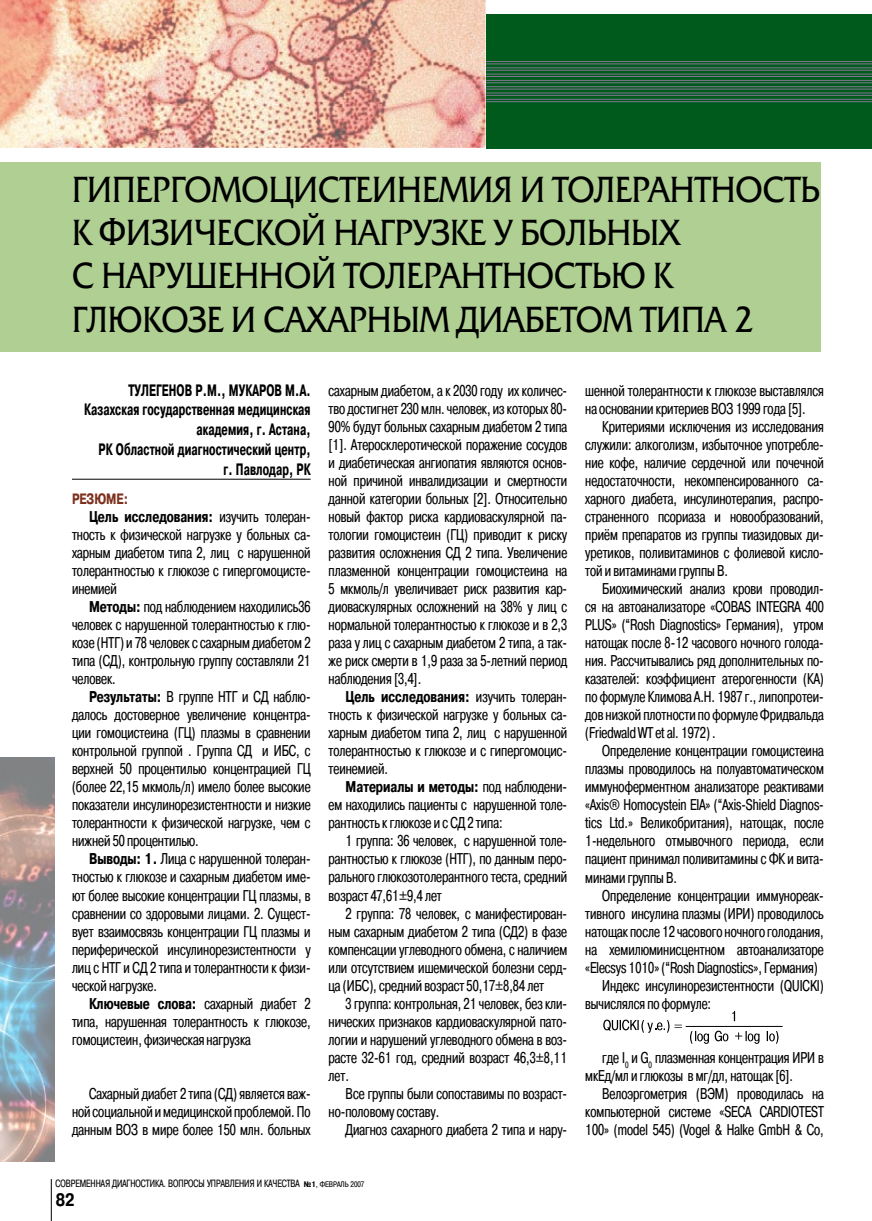
<style>
.page{position:relative;width:872px;height:1221px;background:#fff}
.page>*{position:absolute;margin:0;border:0;box-sizing:border-box;transform-origin:0 0}
.t1{font:36px/43.2px "Friz Quadrata C";color:#000;scale:.9 1}
.t2{font:700 18px "Pragmatica Cond C";color:#000}
.t3{font:700 16.5px/19.8px "Pragmatica Cond C";letter-spacing:.01em;color:#000;text-align:right;scale:.77 1}
.t4{font:15.6px/18px "Pragmatica Cond C";color:#000;text-align:justify;scale:.9 1}
.t5{font:700 15px "Pragmatica Cond C";color:#7c301c;scale:.89 1}
.t6{font:10.5px "Pragmatica Cond C";color:#000;scale:.9 1}
.s1{font-weight:700}
.s2{font-weight:700;font-size:7.95px}
.s3{font-size:7.95px}
</style>
<div class="page">
<hr style="left:51px;top:1178px;width:1px;height:42px;background:#000">
<img style="left:0;top:758px;width:54px;height:403px">
<svg style="left:0;top:0;width:486px;height:148px;background:#ebbea9"></svg>
<div style="left:486px;top:14px;width:386px;height:135px;background:#005a1c"></div>
<hr style="left:486px;top:61px;width:386px;height:1px;background:#7e778f">
<hr style="left:486px;top:64px;width:386px;height:1px;background:#7e778f">
<hr style="left:486px;top:68px;width:386px;height:1px;background:#7e778f">
<hr style="left:486px;top:70px;width:386px;height:1px;background:#7e778f">
<hr style="left:486px;top:74px;width:386px;height:1px;background:#7e778f">
<hr style="left:486px;top:76px;width:386px;height:1px;background:#7e778f">
<hr style="left:486px;top:80px;width:386px;height:1px;background:#7e778f">
<hr style="left:486px;top:82px;width:386px;height:1px;background:#7e778f">
<hr style="left:486px;top:86px;width:386px;height:1px;background:#7e778f">
<hr style="left:486px;top:89px;width:386px;height:1px;background:#7e778f">
<hr style="left:486px;top:93px;width:386px;height:1px;background:#7e778f">
<hr style="left:486px;top:95px;width:386px;height:1px;background:#7e778f">
<hr style="left:486px;top:99px;width:386px;height:1px;background:#7e778f">
<hr style="left:486px;top:101px;width:386px;height:1px;background:#7e778f">
<div style="left:0;top:162px;width:821px;height:189px;background:#b0d093"></div>
<hr style="left:72px;top:479px;width:238px;height:1px;background:#000">
<hr style="left:685px;top:1026px;width:97px;height:1px;background:#000">
<svg style="left:766px;top:1031px;width:12px;height:12px"></svg>
<svg style="left:690px;top:1030px;width:38px;height:13px"></svg>
<svg style="left:732px;top:1011px;width:3px;height:10px"></svg>
<svg style="left:735px;top:1031px;width:24px;height:12px"></svg>
<svg style="left:603px;top:1019px;width:79px;height:13px"></svg>
<h1 class="t1" style="left:72px;top:169px;width:832px">Гипергомоцистеинемия и толерантность к физической нагрузке у больных<br>с нарушенной толерантностью к глюкозе и сахарным диабетом типа 2</h1>
<p class="t3" style="left:84px;top:380px;width:295px">ОВ Р.М., МУКАРОВ М.А.<br>Казахская государственная медицинская академия, г. Астана,<br>РК Областной диагностический центр,<br>г. Павлодар, РК</p>
<p class="t5" style="left:72px;top:491px;width:65px">Резюме:</p>
<p class="t4" style="left:72px;top:508px;width:267px;text-indent:17px"><span class="s1">Цель исследования:</span> изучить толеран&shy;тность к физической нагрузке у больных са&shy;харным диабетом типа 2, лиц с нарушенной толерантностью к глюкозе с гипергомоцисте&shy;инемией</p>
<p class="t4" style="left:72px;top:598px;width:267px;text-indent:17px"><span class="s1">Методы:</span> под наблюдением находились36 человек с нарушенной толерантностью к глю&shy;козе (НТГ) и 78 человек с сахарным диабетом 2 типа (СД), контрольную группу составляли 21 человек.</p>
<p class="t4" style="left:72px;top:688px;width:267px;text-indent:17px"><span class="s1">Результаты:</span> В группе НТГ и СД наблю&shy;далось достоверное увеличение концентра&shy;ции гомоцистеина (ГЦ) плазмы в сравнении контрольной группой . Группа СД и ИБС, с верхней 50 процентилью концентрацией ГЦ (более 22,15 мкмоль/л) имело более высокие показатели инсулинорезистентности и низкие толерантности к физической нагрузке, чем с нижней 50 процентилью.</p>
<p class="t4" style="left:72px;top:850px;width:267px;text-indent:17px"><span class="s1">Выводы: 1.</span> Лица с нарушенной толеран&shy;тностью к глюкозе и сахарным диабетом име&shy;ют более высокие концентрации ГЦ плазмы, в сравнении со здоровыми лицами. 2. Сущест&shy;вует взаимосвязь концентрации ГЦ плазмы и периферической инсулинорезистентности у лиц с НТГ и СД 2 типа и толерантности к физи&shy;ческой нагрузке.</p>
<p class="t4" style="left:72px;top:994px;width:266px;text-indent:17px"><span class="s1">Ключевые слова:</span> сахарный диабет 2 типа, нарушенная толерантность к глюкозе, гомоцистеин, физическая нагрузка</p>
<p class="t4" style="left:72px;top:1084px;width:266px;text-indent:17px">Сахарный диабет 2 типа (СД) является важ&shy;ной социальной и медицинской проблемой. По данным ВОЗ в мире более 150 млн. больных</p>
<p class="t3" style="left:128px;top:380px;width:19px">ТУЛЕГЕН</p>
<p class="t4" style="left:328px;top:382px;width:267px">сахарным диабетом, а к 2030 году их количес&shy;тво достигнет 230 млн. человек, из которых 80- 90% будут больных сахарным диабетом 2 типа [1]. Атеросклеротической поражение сосудов и диабетическая ангиопатия являются основ&shy;ной причиной инвалидизации и смертности данной категории больных [2]. Относительно новый фактор риска кардиоваскулярной па&shy;тологии гомоцистеин (ГЦ) приводит к риску развития осложнения СД 2 типа. Увеличение плазменной концентрации гомоцистеина на 5 мкмоль/л увеличивает риск развития кар&shy;диоваскулярных осложнений на 38% у лиц с нормальной толерантностью к глюкозе и в 2,3 раза у лиц с сахарным диабетом 2 типа, а так&shy;же риск смерти в 1,9 раза за 5-летний период наблюдения [3,4].</p>
<p class="t4" style="left:328px;top:688px;width:267px;text-indent:17px"><span class="s1">Цель исследования:</span> изучить толеран&shy;тность к физической нагрузке у больных са&shy;харным диабетом типа 2, лиц с нарушенной толерантностью к глюкозе и с гипергомоцис&shy;теинемией.</p>
<p class="t4" style="left:328px;top:778px;width:267px;text-indent:17px"><span class="s1">Материалы и методы:</span> под наблюдени&shy;ем находились пациенты с нарушенной толе&shy;рантность к глюкозе и с СД 2 типа:</p>
<p class="t4" style="left:328px;top:832px;width:267px;text-indent:17px">1 группа: 36 человек, с нарушенной толе&shy;рантностью к глюкозе (НТГ), по данным перо&shy;рального глюкозотолерантного теста, средний возраст 47,61±9,4 лет</p>
<p class="t4" style="left:328px;top:904px;width:267px;text-indent:17px">2 группа: 78 человек, с манифестирован&shy;ным сахарным диабетом 2 типа (СД2) в фазе компенсации углеводного обмена, с наличием или отсутствием ишемической болезни серд&shy;ца (ИБС), средний возраст 50,17±8,84 лет</p>
<p class="t4" style="left:328px;top:994px;width:267px;text-indent:17px">3 группа: контрольная, 21 человек, без кли&shy;нических признаков кардиоваскулярной пато&shy;логии и нарушений углеводного обмена в воз&shy;расте 32-61 год, средний возраст 46,3±8,11 лет.</p>
<p class="t4" style="left:328px;top:1084px;width:267px;text-indent:17px">Все группы были сопоставимы по возраст&shy;но-половому составу.</p>
<p class="t4" style="left:346px;top:1120px;width:248px">Диагноз сахарного диабета 2 типа и нару-</p>
<p class="t4" style="left:585px;top:382px;width:266px">шенной толерантности к глюкозе выставлялся на основании критериев ВОЗ 1999 года [5].</p>
<p class="t4" style="left:585px;top:418px;width:267px;text-indent:17px">Критериями исключения из исследования служили: алкоголизм, избыточное употребле&shy;ние кофе, наличие сердечной или почечной недостаточности, некомпенсированного са&shy;харного диабета, инсулинотерапия, распро&shy;страненного псориаза и новообразований, приём препаратов из группы тиазидовых ди&shy;уретиков, поливитаминов с фолиевой кисло&shy;той и витаминами группы В.</p>
<p class="t4" style="left:585px;top:580px;width:267px;text-indent:17px">Биохимический анализ крови проводил&shy;ся на автоанализаторе «COBAS INTEGRA 400<br>PLUS» (“Rosh Diagnostics» Германия), утром натощак после 8-12 часового ночного голода&shy;ния. Рассчитывались ряд дополнительных по&shy;казателей: коэффициент атерогенности (КА) по формуле Климова А.Н. 1987 г., липопротеи&shy;дов низкой плотности по формуле Фридвальда (Friedwald WT et al. 1972) .</p>
<p class="t4" style="left:585px;top:742px;width:267px;text-indent:17px">Определение концентрации гомоцистеина плазмы проводилось на полуавтоматическом иммуноферментном анализаторе реактивами «Axis® Homocystein EIA» (“Axis-Shield Diagnos&shy;tics Ltd.» Великобритания), натощак, после 1-недельного отмывочного периода, если пациент принимал поливитамины с ФК и вита&shy;минами группы В.</p>
<p class="t4" style="left:602px;top:886px;width:248px">Определение концентрации иммунореак-</p>
<p class="t4" style="left:585px;top:904px;width:267px">тивного инсулина плазмы (ИРИ ) проводилось</p>
<p class="t4" style="left:585px;top:922px;width:266px">натощак после 12 часового ночного голодания,</p>
<p class="t4" style="left:585px;top:940px;width:266px">на хемилюминисцентном автоанализаторе</p>
<p class="t4" style="left:585px;top:958px;width:260px">«Elecsys 1010» (“Rosh Diagnostics», Германия)</p>
<p class="t4" style="left:602px;top:976px;width:248px">Индекс инсулинорезистентности (QUICKI)</p>
<p class="t4" style="left:585px;top:994px;width:141px">вычислялся по формуле:</p>
<p class="t4" style="left:585px;top:1048px;width:266px;text-indent:17px">где I<sub>0</sub> и G<sub>0</sub> плазменная концентрация ИРИ в мкЕд/мл и глюкозы в мг/дл, натощак [6].</p>
<p class="t4" style="left:585px;top:1084px;width:266px;text-indent:17px">Велоэргометрия (ВЭМ) проводилась на компьютерной системе «SECA CARDIOTEST 100» (model 545) (Vogel &amp; Halke GmbH &amp; Co,</p>
<p class="t6" style="left:56px;top:1177px;width:344px">Современная диагностика. Вопросы Управления и качества <span class="s2">№1</span><span class="s3">, февраль 2007</span></p>
<p class="t2" style="left:56px;top:1189px;width:20px">82</p>
</div>
